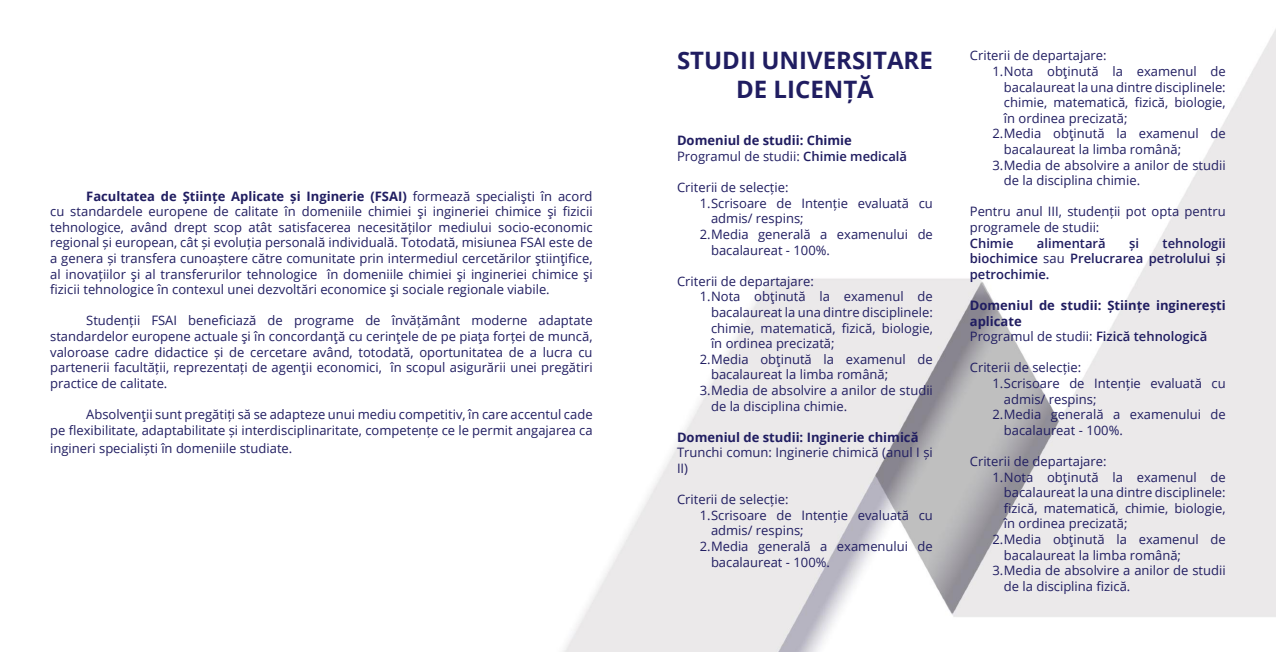
<style>
.page{position:relative;width:1276px;height:652px;background:#fff}
.page>*{position:absolute;margin:0;border:0;box-sizing:border-box;transform-origin:0 0}
.t1{font:700 24px/28.8px "Open Sans";color:#201d61;text-align:center}
.t2{font:13px/15.6px "Open Sans";color:#201d61}
.t3{font:700 13px/15.6px "Open Sans";color:#201d61}
.t4{font:600 13px/15.6px "Open Sans";color:#201d61;text-align:justify}
.s1{font-weight:700}
.s2{font-weight:400}
.s3{font-weight:600}
</style>
<div class="page">
<img style="left:563px;top:29px;width:713px;height:623px">
<p class="t2" style="left:50px;top:188px;width:544px;text-align:justify;text-indent:36px"><span class="s1">Facultatea de Științe Aplicate și Inginerie (FSAI)</span> formează specialişti în acord cu standardele europene de calitate în domeniile chimiei şi ingineriei chimice şi fizicii tehnologice, având drept scop atât satisfacerea necesităților mediului socio-economic regional și european, cât și evoluția personală individuală. Totodată, misiunea FSAI este de a genera și transfera cunoaștere către comunitate prin intermediul cercetărilor ştiinţifice, al inovațiilor şi al transferurilor tehnologice în domeniile chimiei şi ingineriei chimice şi fizicii tehnologice în contexul unei dezvoltări economice şi sociale regionale viabile.</p>
<p class="t2" style="left:50px;top:313px;width:544px;text-align:justify;text-indent:36px">Studenții FSAI beneficiază de programe de învățământ moderne adaptate standardelor europene actuale şi în concordanţă cu cerinţele de pe piaţa forței de muncă, valoroase cadre didactice și de cercetare având, totodată, oportunitatea de a lucra cu partenerii facultății, reprezentați de agenţii economici, în scopul asigurării unei pregătiri practice de calitate.</p>
<p class="t2" style="left:50px;top:406px;width:544px;text-align:right">Absolvenţii sunt pregătiți să se adapteze unui mediu competitiv, în care accentul cade<br>pe flexibilitate, adaptabilitate și interdisciplinaritate, competențe ce le permit angajarea ca</p>
<p class="t2" style="left:50px;top:440px;width:244px">ingineri specialiști în domeniile studiate.</p>
<h1 class="t1" style="left:677px;top:45px;width:257px">STUDII UNIVERSITARE<br>DE LICENȚĂ</h1>
<p class="t3" style="left:677px;top:132px;width:231px">Domeniul de studii: Chimie<br><span class="s2">Programul de studii:</span> <span class="s3">Chimie medicală</span></p>
<p class="t2" style="left:677px;top:179px;width:113px">Criterii de selecție:</p>
<p class="t2" style="left:699px;top:195px;width:235px">1.Scrisoare de Intenție evaluată cu</p>
<p class="t2" style="left:711px;top:210px;width:94px">admis/ respins;</p>
<p class="t2" style="left:699px;top:226px;width:235px">2.Media generală a examenului de</p>
<p class="t2" style="left:711px;top:242px;width:120px">bacalaureat - 100%.</p>
<p class="t2" style="left:677px;top:273px;width:138px">Criterii de departajare:</p>
<p class="t2" style="left:699px;top:288px;width:235px">1.Nota obţinută la examenul de</p>
<p class="t2" style="left:711px;top:304px;width:223px">bacalaureat la una dintre disciplinele:</p>
<p class="t2" style="left:711px;top:320px;width:223px">chimie, matematică, fizică, biologie,</p>
<p class="t2" style="left:711px;top:335px;width:125px">în ordinea precizată;</p>
<p class="t2" style="left:699px;top:351px;width:235px">2.Media obţinută la examenul de</p>
<p class="t2" style="left:711px;top:366px;width:179px">bacalaureat la limba română;</p>
<p class="t2" style="left:699px;top:382px;width:235px">3.Media de absolvire a anilor de studii</p>
<p class="t2" style="left:711px;top:398px;width:138px">de la disciplina chimie.</p>
<p class="t3" style="left:677px;top:429px;width:243px">Domeniul de studii: Inginerie chimică</p>
<p class="t2" style="left:677px;top:444px;width:257px">Trunchi comun: Inginerie chimică (anul I și<br>II)</p>
<p class="t2" style="left:677px;top:491px;width:113px">Criterii de selecție:</p>
<p class="t2" style="left:699px;top:507px;width:235px">1.Scrisoare de Intenție evaluată cu</p>
<p class="t2" style="left:711px;top:522px;width:94px">admis/ respins;</p>
<p class="t2" style="left:699px;top:538px;width:235px">2.Media generală a examenului de</p>
<p class="t2" style="left:711px;top:554px;width:120px">bacalaureat - 100%.</p>
<p class="t2" style="left:970px;top:48px;width:138px">Criterii de departajare:</p>
<p class="t2" style="left:992px;top:63px;width:235px">1.Nota obţinută la examenul de</p>
<p class="t2" style="left:1004px;top:79px;width:223px">bacalaureat la una dintre disciplinele:</p>
<p class="t2" style="left:1004px;top:94px;width:223px">chimie, matematică, fizică, biologie,</p>
<p class="t2" style="left:1004px;top:110px;width:125px">în ordinea precizată;</p>
<p class="t2" style="left:992px;top:126px;width:235px">2.Media obţinută la examenul de</p>
<p class="t2" style="left:1004px;top:141px;width:179px">bacalaureat la limba română;</p>
<p class="t2" style="left:992px;top:157px;width:235px">3.Media de absolvire a anilor de studii</p>
<p class="t2" style="left:1004px;top:172px;width:138px">de la disciplina chimie.</p>
<p class="t2" style="left:970px;top:204px;width:257px">Pentru anul III, studenții pot opta pentru programele de studii:</p>
<p class="t4" style="left:970px;top:235px;width:45px">Chimie</p>
<p class="t4" style="left:1037px;top:235px;width:70px">alimentară</p>
<p class="t4" style="left:1129px;top:235px;width:11px">și</p>
<p class="t4" style="left:970px;top:235px;width:257px;text-indent:193px">tehnologii biochimice <span class="s2">sau</span> Prelucrarea petrolului și petrochimie.</p>
<p class="t3" style="left:970px;top:297px;width:257px">Domeniul de studii: Științe inginerești aplicate<br><span class="s2">Programul de studii:</span> <span class="s3">Fizică tehnologică</span></p>
<p class="t2" style="left:970px;top:360px;width:113px">Criterii de selecție:</p>
<p class="t2" style="left:992px;top:375px;width:235px">1.Scrisoare de Intenție evaluată cu</p>
<p class="t2" style="left:1004px;top:391px;width:94px">admis/ respins;</p>
<p class="t2" style="left:992px;top:406px;width:235px">2.Media generală a examenului de</p>
<p class="t2" style="left:1004px;top:422px;width:120px">bacalaureat - 100%.</p>
<p class="t2" style="left:970px;top:453px;width:138px">Criterii de departajare:</p>
<p class="t2" style="left:992px;top:469px;width:235px">1.Nota obţinută la examenul de</p>
<p class="t2" style="left:1004px;top:484px;width:223px">bacalaureat la una dintre disciplinele:</p>
<p class="t2" style="left:1004px;top:500px;width:223px">fizică, matematică, chimie, biologie,</p>
<p class="t2" style="left:1004px;top:516px;width:125px">în ordinea precizată;</p>
<p class="t2" style="left:992px;top:531px;width:235px">2.Media obţinută la examenul de</p>
<p class="t2" style="left:1004px;top:547px;width:179px">bacalaureat la limba română;</p>
<p class="t2" style="left:992px;top:562px;width:235px">3.Media de absolvire a anilor de studii</p>
<p class="t2" style="left:1004px;top:578px;width:128px">de la disciplina fizică.</p>
</div>
